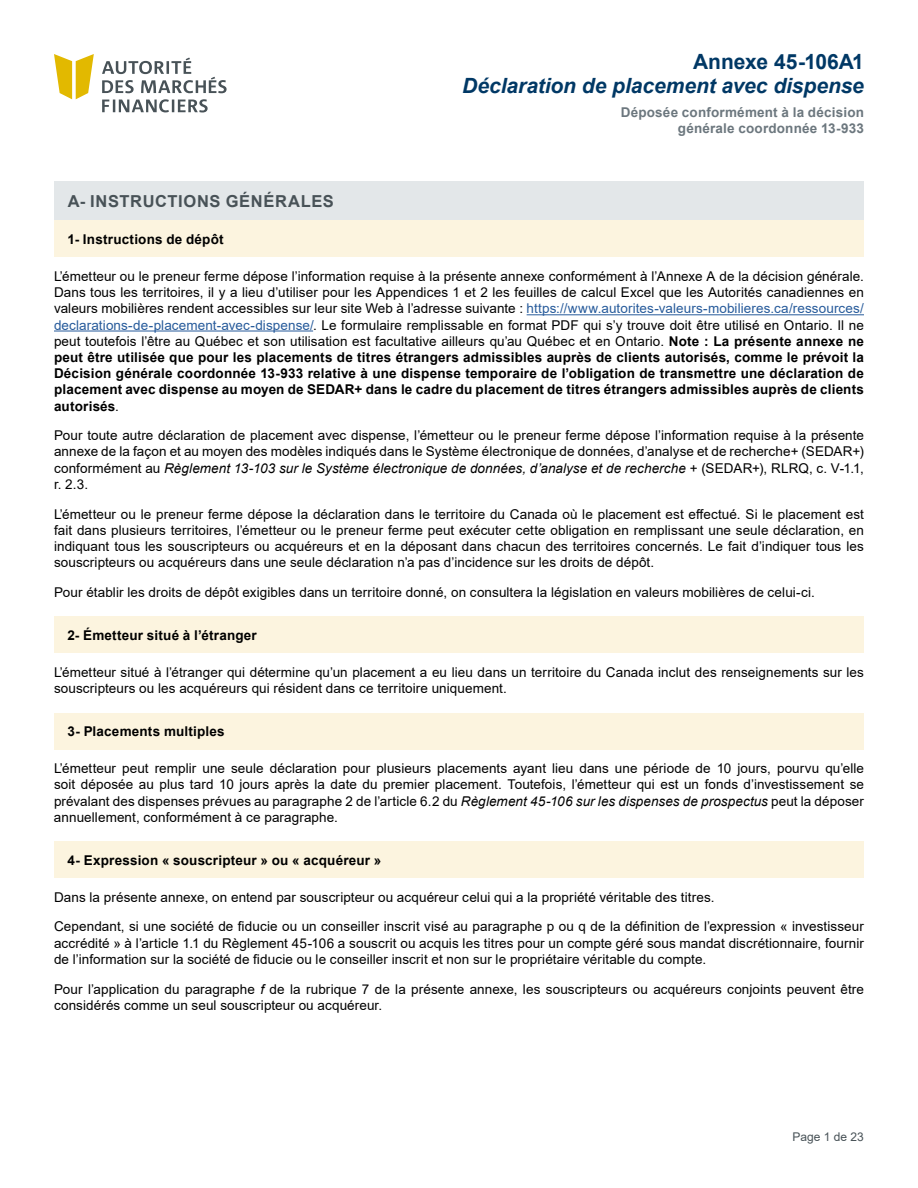
<style>
.page{position:relative;width:918px;height:1188px;background:#fff}
.page>*{position:absolute;margin:0;border:0;box-sizing:border-box;transform-origin:0 0}
.t1{font:italic 700 21px "Arial";letter-spacing:-.005em;color:#003865}
.t2{font:700 21px "Arial";letter-spacing:-.005em;color:#003865}
.t3{font:700 16.5px "Arial";letter-spacing:.035em;color:#485257}
.t4{font:13.5px/16.2px "Arial";letter-spacing:.005em;color:#000;text-align:justify}
.sous-titre_tableau{font:700 13.5px "Arial";letter-spacing:.015em;color:#000}
.t5{font:700 13.5px/16.2px "Arial";letter-spacing:.015em;color:#6c777e;text-align:right}
.t6{font:12px "Arial";color:#485257}
.s1{color:#275b9b}
.s2{font-weight:700}
.s3{font-style:italic}
</style>
<div class="page">
<svg style="left:54px;top:54px;width:40px;height:45px"></svg>
<svg style="left:102px;top:58px;width:125px;height:55px"></svg>
<hr style="left:527px;top:314px;width:337px;height:1px;background:#275b9b">
<hr style="left:54px;top:331px;width:259px;height:1px;background:#275b9b">
<div style="left:54px;top:181px;width:810px;height:39px;background:#e3e7e9"></div>
<div style="left:54px;top:220px;width:810px;height:37px;background:#fcf4df"></div>
<div style="left:54px;top:616px;width:810px;height:37px;background:#fcf4df"></div>
<div style="left:54px;top:713px;width:810px;height:36px;background:#fcf4df"></div>
<div style="left:54px;top:841px;width:810px;height:37px;background:#fcf4df"></div>
<h1 class="t2" style="left:693px;top:47px;width:172px">Annexe 45-106A1</h1>
<h1 class="t1" style="left:462px;top:72px;width:403px">Déclaration de placement avec dispense</h1>
<p class="t5" style="left:621px;top:105px;width:245px">Déposée conformément à la décision générale coordonnée 13-933</p>
<h2 class="t3" style="left:68px;top:190px;width:268px">A- INSTRUCTIONS GÉNÉRALES</h2>
<p class="sous-titre_tableau" style="left:68px;top:230px;width:158px">1- Instructions de dépôt</p>
<p class="t4" style="left:54px;top:268px;width:812px">L’émetteur ou le preneur ferme dépose l’information requise à la présente annexe conformément à l’Annexe A de la décision générale.<br>Dans tous les territoires, il y a lieu d’utiliser pour les Appendices 1 et 2 les feuilles de calcul Excel que les Autorités canadiennes en valeurs mobilières rendent accessibles sur leur site Web à l’adresse suivante : <span class="s1">https://www.autorites-valeurs-mobilieres.ca/ressources/ declarations-de-placement-avec-dispense/</span>. Le formulaire remplissable en format PDF qui s’y trouve doit être utilisé en Ontario. Il ne peut toutefois l’être au Québec et son utilisation est facultative ailleurs qu’au Québec et en Ontario. <span class="s2">Note : La présente annexe ne peut être utilisée que pour les placements de titres étrangers admissibles auprès de clients autorisés, comme le prévoit la Décision générale coordonnée 13-933 relative à une dispense temporaire de l’obligation de transmettre une déclaration de placement avec dispense au moyen de SEDAR+ dans le cadre du placement de titres étrangers admissibles auprès de clients autorisés</span>.</p>
<p class="t4" style="left:54px;top:427px;width:812px">Pour toute autre déclaration de placement avec dispense, l’émetteur ou le preneur ferme dépose l’information requise à la présente annexe de la façon et au moyen des modèles indiqués dans le Système électronique de données, d’analyse et de recherche+ (SEDAR+) conformément au <span class="s3">Règlement 13-103 sur le Système électronique de données, d’analyse et de recherche</span> + (SEDAR+), RLRQ, c. V-1.1, r. 2.3.</p>
<p class="t4" style="left:54px;top:506px;width:812px">L’émetteur ou le preneur ferme dépose la déclaration dans le territoire du Canada où le placement est effectué. Si le placement est fait dans plusieurs territoires, l’émetteur ou le preneur ferme peut exécuter cette obligation en remplissant une seule déclaration, en indiquant tous les souscripteurs ou acquéreurs et en la déposant dans chacun des territoires concernés. Le fait d’indiquer tous les souscripteurs ou acquéreurs dans une seule déclaration n’a pas d’incidence sur les droits de dépôt.</p>
<p class="t4" style="left:54px;top:584px;width:762px">Pour établir les droits de dépôt exigibles dans un territoire donné, on consultera la législation en valeurs mobilières de celui-ci.</p>
<p class="sous-titre_tableau" style="left:68px;top:625px;width:191px">2- Émetteur situé à l’étranger</p>
<p class="t4" style="left:54px;top:664px;width:812px">L’émetteur situé à l’étranger qui détermine qu’un placement a eu lieu dans un territoire du Canada inclut des renseignements sur les souscripteurs ou les acquéreurs qui résident dans ce territoire uniquement.</p>
<p class="sous-titre_tableau" style="left:68px;top:722px;width:159px">3- Placements multiples</p>
<p class="t4" style="left:54px;top:760px;width:812px">L’émetteur peut remplir une seule déclaration pour plusieurs placements ayant lieu dans une période de 10 jours, pourvu qu’elle soit déposée au plus tard 10 jours après la date du premier placement. Toutefois, l’émetteur qui est un fonds d’investissement se prévalant des dispenses prévues au paragraphe 2 de l’article 6.2 du <span class="s3">Règlement 45-106 sur les dispenses de prospectus</span> peut la déposer annuellement, conformément à ce paragraphe.</p>
<p class="sous-titre_tableau" style="left:68px;top:850px;width:315px">4- Expression « souscripteur » ou « acquéreur »</p>
<p class="t4" style="left:54px;top:889px;width:662px">Dans la présente annexe, on entend par souscripteur ou acquéreur celui qui a la propriété véritable des titres.</p>
<p class="t4" style="left:54px;top:919px;width:812px">Cependant, si une société de fiducie ou un conseiller inscrit visé au paragraphe p ou q de la définition de l’expression « investisseur accrédité » à l’article 1.1 du Règlement 45-106 a souscrit ou acquis les titres pour un compte géré sous mandat discrétionnaire, fournir de l’information sur la société de fiducie ou le conseiller inscrit et non sur le propriétaire véritable du compte.</p>
<p class="t4" style="left:54px;top:981px;width:812px">Pour l’application du paragraphe <span class="s3">f</span> de la rubrique 7 de la présente annexe, les souscripteurs ou acquéreurs conjoints peuvent être considérés comme un seul souscripteur ou acquéreur.</p>
<p class="t6" style="left:793px;top:1128px;width:73px">Page 1 de 23</p>
</div>
